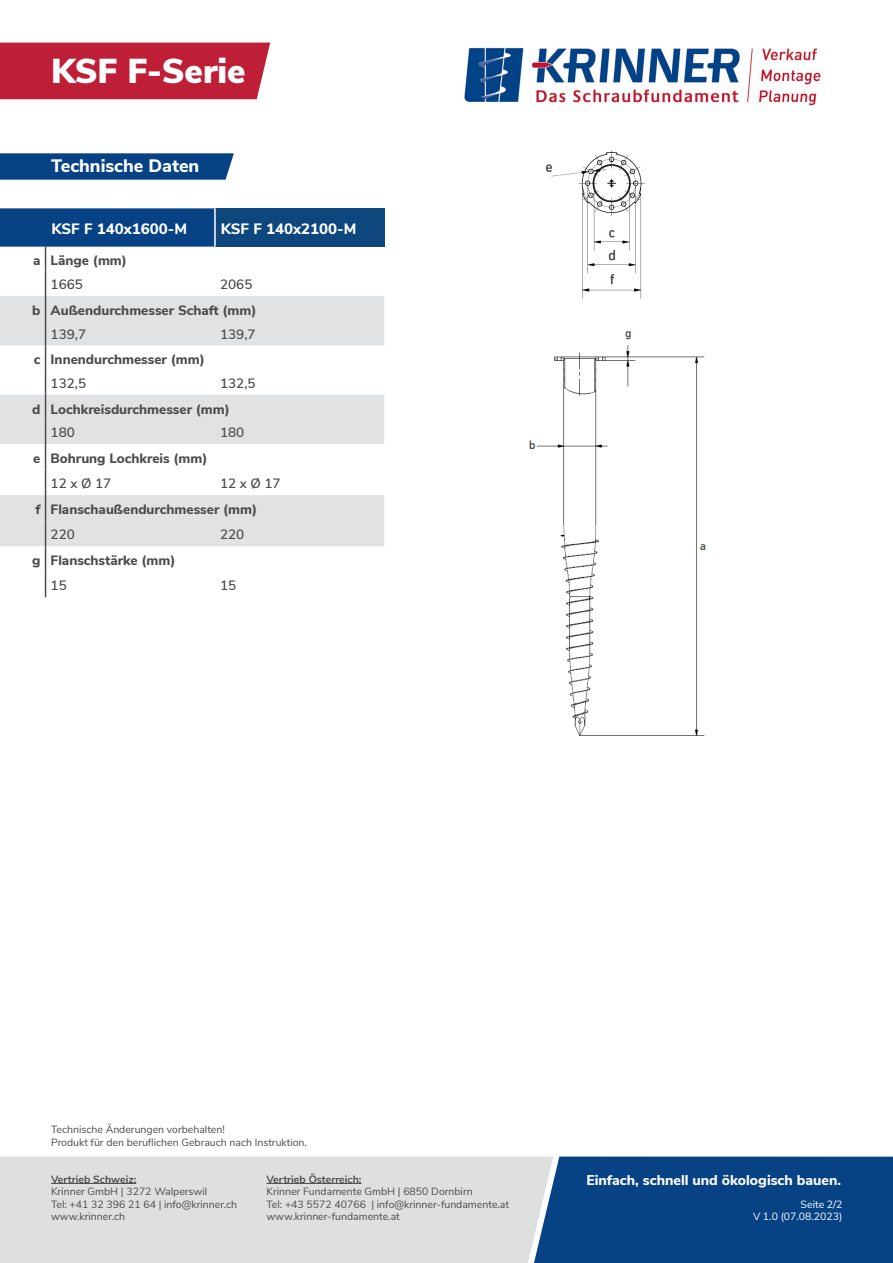
<style>
.page{position:relative;width:893px;height:1263px;background:#fff}
.page>*{position:absolute;margin:0;border:0;box-sizing:border-box;transform-origin:0 0}
.t1{font:900 34.5px "Nunito Sans";color:#fff}
.t2{font:800 18px "Nunito Sans";color:#fff}
.Subline{font:800 15px "Nunito Sans";color:#fff}
.t3{font:800 14.1px "Nunito Sans";color:#fff}
.Tabelle_fett{font:800 13.5px "Nunito Sans";color:#4b4c4d}
.Tabelle_normal{font:600 13.5px "Nunito Sans";color:#4b4c4d}
.t4{font:10.5px "Nunito Sans";color:#4b4c4d}
.t5{font:700 10.5px "Nunito Sans";color:#4b4c4d}
.t6{font:10.5px "Nunito Sans";color:#fff}
</style>
<div class="page">
<img style="left:529px;top:331px;width:177px;height:405px">
<svg style="left:0;top:153px;width:234px;height:27px;background:#104989"></svg>
<div style="left:553px;top:1156px;width:340px;height:107px;background:#064284"></div>
<div style="left:0;top:43px;width:270px;height:56px;background:#be1e36"></div>
<div style="left:0;top:1156px;width:553px;height:107px;background:#dde0df"></div>
<img style="left:545px;top:150px;width:100px;height:149px">
<hr style="left:51px;top:1183px;width:85px;height:1px;background:#4b4c4d">
<hr style="left:266px;top:1183px;width:95px;height:1px;background:#4b4c4d">
<div style="left:215px;top:208px;width:169px;height:39px;background:#0d477e"></div>
<svg style="left:215px;top:296px;width:169px;height:250px;fill:#e1e2e4"></svg>
<hr style="left:214px;top:208px;width:2px;height:39px;background:#fff">
<svg style="left:0;top:208px;width:215px;height:389px"></svg>
<img style="left:464px;top:47px;width:357px;height:59px">
<p class="t1" style="left:51px;top:46px;width:196px">KSF F-Serie</p>
<p class="t2" style="left:51px;top:152px;width:150px">Technische Daten</p>
<p class="Subline" style="left:52px;top:218px;width:137px">KSF F 140x1600-M</p>
<p class="Subline" style="left:221px;top:218px;width:137px">KSF F 140x2100-M</p>
<p class="Tabelle_fett" style="left:33px;top:251px;width:9px">a</p>
<p class="Tabelle_fett" style="left:51px;top:251px;width:78px">Länge (mm)</p>
<p class="Tabelle_normal" style="left:51px;top:275px;width:34px">1665</p>
<p class="Tabelle_normal" style="left:220px;top:275px;width:34px">2065</p>
<p class="Tabelle_fett" style="left:32px;top:300px;width:10px">b</p>
<p class="Tabelle_fett" style="left:51px;top:300px;width:207px">Außendurchmesser Schaft (mm)</p>
<p class="Tabelle_normal" style="left:51px;top:324px;width:37px">139,7</p>
<p class="Tabelle_normal" style="left:220px;top:324px;width:37px">139,7</p>
<p class="Tabelle_fett" style="left:34px;top:350px;width:8px">c</p>
<p class="Tabelle_fett" style="left:51px;top:350px;width:156px">Innendurchmesser (mm)</p>
<p class="Tabelle_normal" style="left:51px;top:373px;width:37px">132,5</p>
<p class="Tabelle_normal" style="left:220px;top:373px;width:37px">132,5</p>
<p class="Tabelle_fett" style="left:32px;top:399px;width:10px">d</p>
<p class="Tabelle_fett" style="left:51px;top:399px;width:181px">Lochkreisdurchmesser (mm)</p>
<p class="Tabelle_normal" style="left:51px;top:423px;width:26px">180</p>
<p class="Tabelle_normal" style="left:220px;top:423px;width:26px">180</p>
<p class="Tabelle_fett" style="left:33px;top:448px;width:9px">e</p>
<p class="Tabelle_fett" style="left:51px;top:448px;width:158px">Bohrung Lochkreis (mm)</p>
<p class="Tabelle_normal" style="left:51px;top:474px;width:62px">12 x Ø 17</p>
<p class="Tabelle_normal" style="left:220px;top:474px;width:62px">12 x Ø 17</p>
<p class="Tabelle_fett" style="left:35px;top:499px;width:7px">f</p>
<p class="Tabelle_fett" style="left:51px;top:499px;width:208px">Flanschaußendurchmesser (mm)</p>
<p class="Tabelle_normal" style="left:51px;top:525px;width:26px">220</p>
<p class="Tabelle_normal" style="left:220px;top:525px;width:26px">220</p>
<p class="Tabelle_fett" style="left:32px;top:550px;width:10px">g</p>
<p class="Tabelle_fett" style="left:51px;top:550px;width:126px">Flanschstärke (mm)</p>
<p class="Tabelle_normal" style="left:51px;top:576px;width:18px">15</p>
<p class="Tabelle_normal" style="left:220px;top:576px;width:18px">15</p>
<p class="t4" style="left:51px;top:1122px;width:175px">Technische Änderungen vorbehalten!</p>
<p class="t4" style="left:51px;top:1134px;width:257px">Produkt für den beruflichen Gebrauch nach Instruktion.</p>
<p class="t5" style="left:266px;top:1171px;width:96px">Vertrieb Österreich:</p>
<p class="t4" style="left:266px;top:1184px;width:208px">Krinner Fundamente GmbH | 6850 Dornbirn</p>
<p class="t4" style="left:266px;top:1196px;width:244px">Tel: +43 5572 40766 | info@krinner-fundamente.at</p>
<p class="t4" style="left:266px;top:1209px;width:135px">www.krinner-fundamente.at</p>
<p class="t5" style="left:51px;top:1171px;width:87px">Vertrieb Schweiz:</p>
<p class="t4" style="left:51px;top:1184px;width:158px">Krinner GmbH | 3272 Walperswil</p>
<p class="t4" style="left:51px;top:1196px;width:188px">Tel: +41 32 396 21 64 | info@krinner.ch</p>
<p class="t4" style="left:51px;top:1209px;width:76px">www.krinner.ch</p>
<p class="t3" style="left:586px;top:1169px;width:256px">Einfach, schnell und ökologisch bauen.</p>
<p class="t6" style="left:801px;top:1197px;width:43px">Seite 2/2</p>
<p class="t6" style="left:753px;top:1209px;width:91px">V 1.0 (07.08.2023)</p>
</div>
